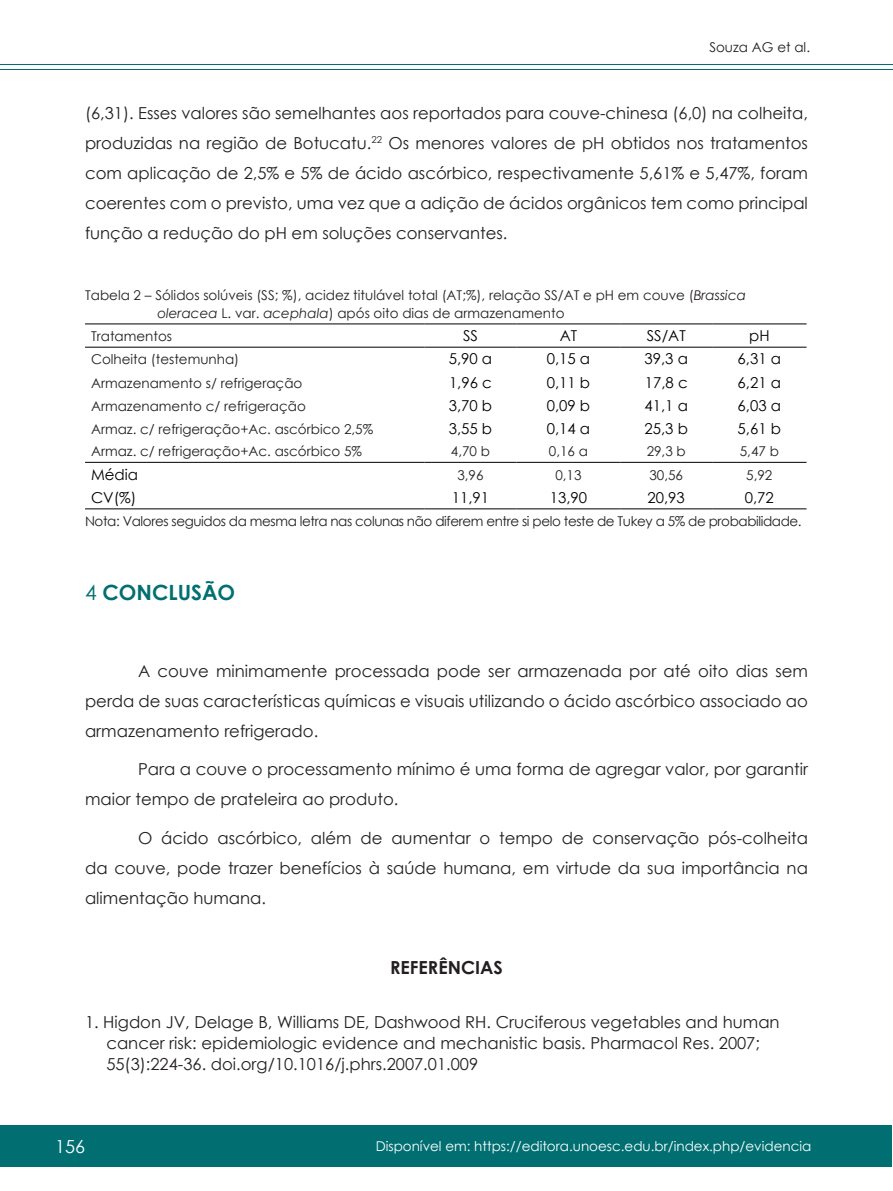
<style>
.page{position:relative;width:893px;height:1191px;background:#fff}
.page>*{position:absolute;margin:0;border:0;box-sizing:border-box;transform-origin:0 0}
.SUBTÍTULOS{font:700 21px "Century Gothic";color:#016f71}
.REFERÊNCIA_Palavra{font:700 18px "Century Gothic";color:#231f20}
.t1{font:18px "Century Gothic";color:#fff}
.TEXTO_Parágrafo{font:16.5px/30px "Century Gothic";color:#231f20;text-align:justify}
.Referencias{font:16.5px/21px "Century Gothic";color:#231f20}
.tabelas{font:15px "Century Gothic";color:#000}
.tabelas-2{font:13.5px "Century Gothic";color:#231f20}
.LEGENDA{font:13.5px/18px "Century Gothic";color:#231f20}
.LEGENDA-2{font:13.5px "Century Gothic";letter-spacing:-.03em;color:#231f20}
.t2{font:13.5px "Century Gothic";color:#fff}
.s1{font-style:italic}
.s2{font-weight:400}
</style>
<div class="page">
<div style="left:0;top:1125px;width:892px;height:41px;background:#016f71"></div>
<hr style="left:0;top:64px;width:893px;height:1px;background:#016f71">
<hr style="left:0;top:69px;width:893px;height:1px;background:#016f71">
<hr style="left:85px;top:323px;width:339px;height:1px;background:#000">
<hr style="left:424px;top:323px;width:93px;height:1px;background:#000">
<hr style="left:517px;top:323px;width:103px;height:1px;background:#000">
<hr style="left:620px;top:323px;width:92px;height:1px;background:#000">
<hr style="left:712px;top:323px;width:95px;height:1px;background:#000">
<hr style="left:85px;top:347px;width:339px;height:1px;background:#000">
<hr style="left:424px;top:347px;width:93px;height:1px;background:#000">
<hr style="left:517px;top:347px;width:103px;height:1px;background:#000">
<hr style="left:620px;top:347px;width:92px;height:1px;background:#000">
<hr style="left:712px;top:347px;width:95px;height:1px;background:#000">
<hr style="left:85px;top:462px;width:339px;height:1px;background:#000">
<hr style="left:424px;top:462px;width:93px;height:1px;background:#000">
<hr style="left:517px;top:462px;width:103px;height:1px;background:#000">
<hr style="left:620px;top:462px;width:92px;height:1px;background:#000">
<hr style="left:712px;top:462px;width:95px;height:1px;background:#000">
<hr style="left:85px;top:508px;width:339px;height:1px;background:#000">
<hr style="left:424px;top:508px;width:93px;height:1px;background:#000">
<hr style="left:517px;top:508px;width:103px;height:1px;background:#000">
<hr style="left:620px;top:508px;width:92px;height:1px;background:#000">
<hr style="left:712px;top:508px;width:95px;height:1px;background:#000">
<p class="LEGENDA" style="left:709px;top:38px;width:102px">Souza AG et al.</p>
<p class="TEXTO_Parágrafo" style="left:85px;top:97px;width:724px">(6,31). Esses valores são semelhantes aos reportados para couve-chinesa (6,0) na colheita, produzidas na região de Botucatu.<sup>22</sup> Os menores valores de pH obtidos nos tratamentos com aplicação de 2,5% e 5% de ácido ascórbico, respectivamente 5,61% e 5,47%, foram coerentes com o previsto, uma vez que a adição de ácidos orgânicos tem como principal função a redução do pH em soluções conservantes.</p>
<p class="LEGENDA" style="left:157px;top:285px;width:590px;text-indent:-72px">Tabela 2 – Sólidos solúveis (SS; %), acidez titulável total (AT;%), relação SS/AT e pH em couve (<span class="s1">Brassica oleracea</span> L. var. <span class="s1">acephala</span>) após oito dias de armazenamento</p>
<p class="tabelas-2" style="left:91px;top:327px;width:83px">Tratamentos</p>
<p class="tabelas" style="left:463px;top:325px;width:16px">SS</p>
<p class="tabelas" style="left:560px;top:325px;width:19px">AT</p>
<p class="tabelas" style="left:647px;top:325px;width:40px">SS/AT</p>
<p class="tabelas" style="left:749px;top:325px;width:22px">pH</p>
<p class="tabelas-2" style="left:91px;top:350px;width:150px">Colheita (testemunha)</p>
<p class="tabelas" style="left:449px;top:348px;width:45px">5,90 a</p>
<p class="tabelas" style="left:547px;top:348px;width:45px">0,15 a</p>
<p class="tabelas" style="left:644px;top:348px;width:45px">39,3 a</p>
<p class="tabelas" style="left:738px;top:348px;width:45px">6,31 a</p>
<p class="tabelas-2" style="left:91px;top:373px;width:213px">Armazenamento s/ refrigeração</p>
<p class="tabelas" style="left:449px;top:372px;width:44px">1,96 c</p>
<p class="tabelas" style="left:547px;top:372px;width:45px">0,11 b</p>
<p class="tabelas" style="left:645px;top:372px;width:44px">17,8 c</p>
<p class="tabelas" style="left:738px;top:372px;width:45px">6,21 a</p>
<p class="tabelas-2" style="left:91px;top:396px;width:216px">Armazenamento c/ refrigeração</p>
<p class="tabelas" style="left:449px;top:395px;width:45px">3,70 b</p>
<p class="tabelas" style="left:547px;top:395px;width:45px">0,09 b</p>
<p class="tabelas" style="left:644px;top:395px;width:45px">41,1 a</p>
<p class="tabelas" style="left:738px;top:395px;width:45px">6,03 a</p>
<p class="tabelas-2" style="left:91px;top:420px;width:284px">Armaz. c/ refrigeração+Ac. ascórbico 2,5%</p>
<p class="tabelas" style="left:449px;top:418px;width:45px">3,55 b</p>
<p class="tabelas" style="left:547px;top:418px;width:45px">0,14 a</p>
<p class="tabelas" style="left:644px;top:418px;width:45px">25,3 b</p>
<p class="tabelas" style="left:738px;top:418px;width:45px">5,61 b</p>
<p class="tabelas-2" style="left:91px;top:442px;width:272px">Armaz. c/ refrigeração+Ac. ascórbico 5%</p>
<p class="tabelas-2" style="left:451px;top:442px;width:41px">4,70 b</p>
<p class="tabelas-2" style="left:549px;top:442px;width:41px">0,16 a</p>
<p class="tabelas-2" style="left:647px;top:442px;width:41px">29,3 b</p>
<p class="tabelas-2" style="left:740px;top:442px;width:41px">5,47 b</p>
<p class="tabelas" style="left:91px;top:464px;width:49px">Média</p>
<p class="tabelas-2" style="left:457px;top:465px;width:28px">3,96</p>
<p class="tabelas-2" style="left:555px;top:465px;width:28px">0,13</p>
<p class="tabelas-2" style="left:649px;top:465px;width:35px">30,56</p>
<p class="tabelas-2" style="left:746px;top:465px;width:28px">5,92</p>
<p class="tabelas" style="left:91px;top:487px;width:47px">CV(%)</p>
<p class="tabelas" style="left:452px;top:487px;width:39px">11,91</p>
<p class="tabelas" style="left:550px;top:487px;width:39px">13,90</p>
<p class="tabelas" style="left:647px;top:487px;width:39px">20,93</p>
<p class="tabelas" style="left:745px;top:487px;width:31px">0,72</p>
<p class="LEGENDA-2" style="left:85px;top:511px;width:718px">Nota: Valores seguidos da mesma letra nas colunas não diferem entre si pelo teste de Tukey a 5% de probabilidade.</p>
<p class="SUBTÍTULOS" style="left:85px;top:576px;width:152px"><span class="s2">4</span> CONCLUSÃO</p>
<p class="TEXTO_Parágrafo" style="left:85px;top:655px;width:724px;text-indent:53px">A couve minimamente processada pode ser armazenada por até oito dias sem perda de suas características químicas e visuais utilizando o ácido ascórbico associado ao armazenamento refrigerado.</p>
<p class="TEXTO_Parágrafo" style="left:85px;top:754px;width:724px;text-indent:53px">Para a couve o processamento mínimo é uma forma de agregar valor, por garantir maior tempo de prateleira ao produto.</p>
<p class="TEXTO_Parágrafo" style="left:85px;top:822px;width:724px;text-indent:53px">O ácido ascórbico, além de aumentar o tempo de conservação pós-colheita da couve, pode trazer benefícios à saúde humana, em virtude da sua importância na alimentação humana.</p>
<p class="REFERÊNCIA_Palavra" style="left:390px;top:953px;width:114px">REFERÊNCIAS</p>
<p class="Referencias" style="left:106px;top:1011px;width:675px;text-indent:-21px">1. Higdon JV, Delage B, Williams DE, Dashwood RH. Cruciferous vegetables and human cancer risk: epidemiologic evidence and mechanistic basis. Pharmacol Res. 2007;<br>55(3):224-36. doi.org/10.1016/j.phrs.2007.01.009</p>
<p class="t1" style="left:55px;top:1134px;width:31px">156</p>
<p class="t2" style="left:376px;top:1137px;width:437px">Disponível em: https://editora.unoesc.edu.br/index.php/evidencia</p>
</div>
